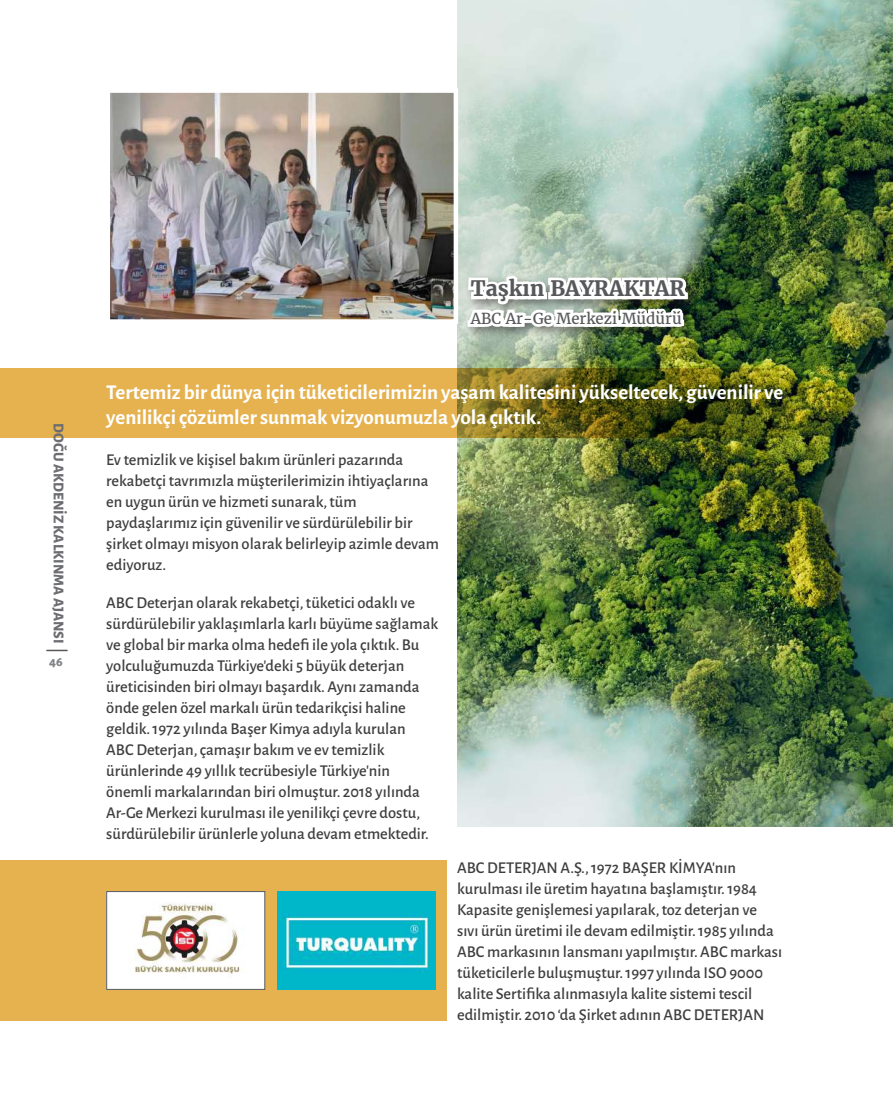
<style>
.page{position:relative;width:893px;height:1106px;background:#fff}
.page>*{position:absolute;margin:0;border:0;box-sizing:border-box;transform-origin:0 0}
.t1{font:700 21px/25.2px "Alegreya Sans";color:#fff}
.t2{font:700 21px "Merriweather";color:#57585a}
.t3{font:500 16.5px/21px "Alegreya Sans";color:#3e3e3f}
.t4{font:800 15px "Alegreya Sans";color:#6c6d70}
.t5{font:15px "Merriweather";color:#57585a}
.t6{font:800 13.5px "Alegreya Sans";color:#808285}
</style>
<div class="page">
<img style="left:457px;top:0;width:436px;height:826px">
<svg style="left:0;top:368px;width:805px;height:69px;background:#ac8e37"></svg>
<hr style="left:46px;top:649px;width:22px;height:2px;background:#57585a">
<div style="left:0;top:860px;width:446px;height:160px;background:#e5b24f"></div>
<img style="left:111px;top:93px;width:342px;height:226px">
<div style="left:106px;top:88px;width:352px;height:236px;border:4px solid #fff"></div>
<div style="left:464px;top:273px;width:236px;height:43px;background:#231f20;opacity:.5"></div>
<div style="left:464px;top:305px;width:232px;height:34px;background:#231f20;opacity:.5"></div>
<img style="left:422px;top:253px;width:269px;height:99px">
<img style="left:108px;top:893px;width:155px;height:94px">
<div style="left:106px;top:891px;width:159px;height:98px;border:1px solid #57585a"></div>
<img style="left:278px;top:891px;width:158px;height:98px">
<p class="t4" style="left:70px;top:423px;width:222px;rotate:90deg">DOĞU AKDENİZ KALKINMA AJANSI</p>
<p class="t6" style="left:49px;top:651px;width:15px">46</p>
<p class="t2" style="left:471px;top:276px;width:215px">Taşkın BAYRAKTAR</p>
<p class="t5" style="left:471px;top:309px;width:212px">ABC Ar-Ge Merkezi Müdürü</p>
<p class="t1" style="left:106px;top:378px;width:678px">Tertemiz bir dünya için tüketicilerimizin yaşam kalitesini yükseltecek, güvenilir ve yenilikçi çözümler sunmak vizyonumuzla yola çıktık.</p>
<p class="t3" style="left:106px;top:448px;width:334px">Ev temizlik ve kişisel bakım ürünleri pazarında rekabetçi tavrımızla müşterilerimizin ihtiyaçlarına en uygun ürün ve hizmeti sunarak, tüm paydaşlarımız için güvenilir ve sürdürülebilir bir şirket olmayı misyon olarak belirleyip azimle devam ediyoruz.</p>
<p class="t3" style="left:106px;top:591px;width:333px">ABC Deterjan olarak rekabetçi, tüketici odaklı ve sürdürülebilir yaklaşımlarla karlı büyüme sağlamak ve global bir marka olma hedefi ile yola çıktık. Bu yolculuğumuzda Türkiye’deki 5 büyük deterjan üreticisinden biri olmayı başardık. Aynı zamanda önde gelen özel markalı ürün tedarikçisi haline geldik. 1972 yılında Başer Kimya adıyla kurulan<br>ABC Deterjan, çamaşır bakım ve ev temizlik ürünlerinde 49 yıllık tecrübesiyle Türkiye’nin önemli markalarından biri olmuştur. 2018 yılında Ar-Ge Merkezi kurulması ile yenilikçi çevre dostu, sürdürülebilir ürünlerle yoluna devam etmektedir.</p>
<p class="t3" style="left:457px;top:856px;width:326px">ABC DETERJAN A.Ş., 1972 BAŞER KİMYA’nın kurulması ile üretim hayatına başlamıştır. 1984<br>Kapasite genişlemesi yapılarak, toz deterjan ve sıvı ürün üretimi ile devam edilmiştir. 1985 yılında ABC markasının lansmanı yapılmıştır. ABC markası tüketicilerle buluşmuştur. 1997 yılında ISO 9000 kalite Sertifika alınmasıyla kalite sistemi tescil edilmiştir. 2010 ‘da Şirket adının ABC DETERJAN</p>
</div>
